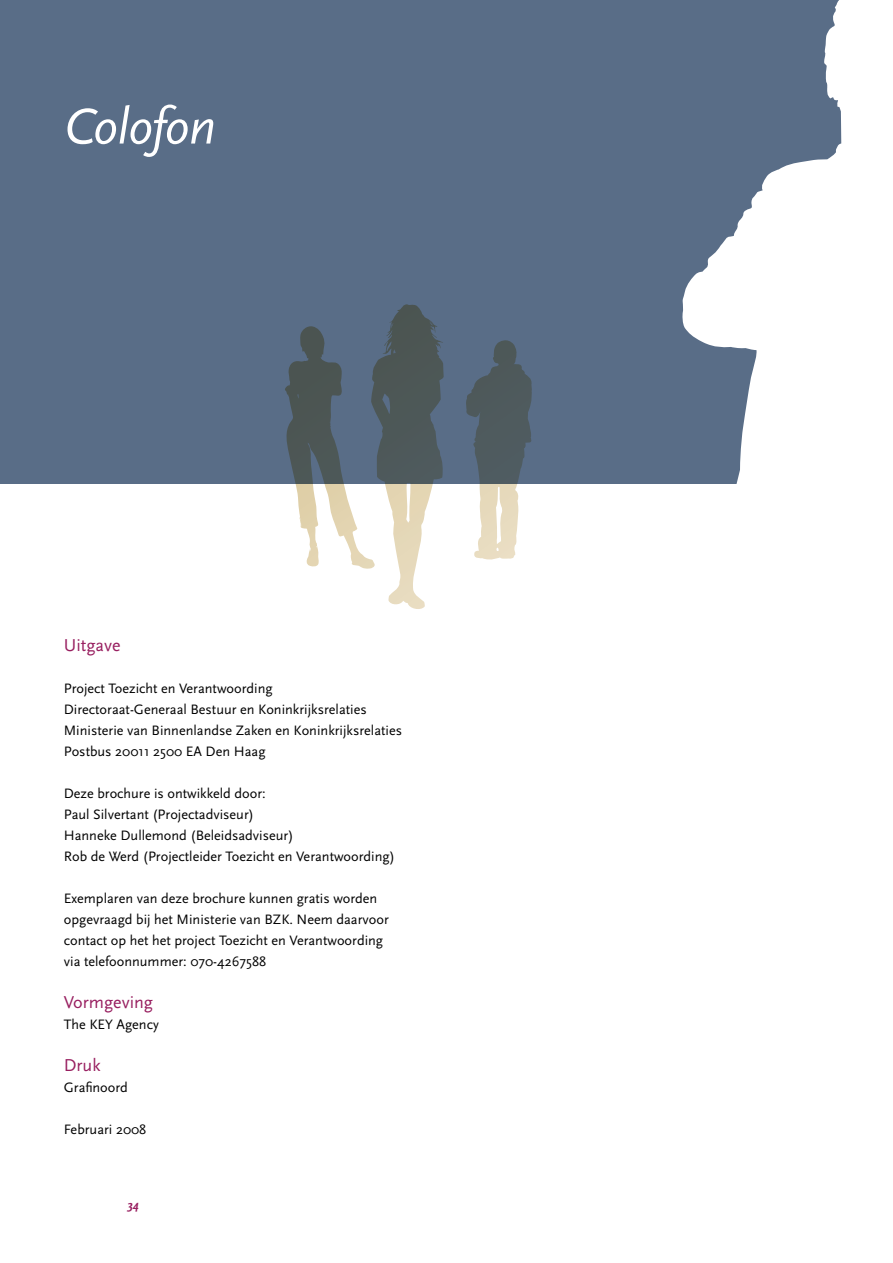
<style>
.page{position:relative;width:893px;height:1263px;background:#fff}
.page>*{position:absolute;margin:0;border:0;box-sizing:border-box;transform-origin:0 0}
.t1{font:italic 52.5px "Scala Sans";letter-spacing:-.02em;color:#fff}
.t2{font:18px "Scala Sans";color:#981f60}
.t3{font:14.25px/21px "Scala Sans";color:#000}
.t4{font:italic 700 12.75px "Scala Sans";color:#981f60}
</style>
<div class="page">
<div style="left:0;top:0;width:893px;height:483px;background:#596d87"></div>
<svg style="left:682px;top:0;width:211px;height:484px;fill:#fff"></svg>
<svg style="left:465px;top:340px;width:68px;height:220px"></svg>
<svg style="left:283px;top:304px;width:161px;height:305px"></svg>
<h1 class="t1" style="left:64px;top:98px;width:153px">Colofon</h1>
<p class="t2" style="left:64px;top:635px;width:58px">U itgave</p>
<p class="t3" style="left:64px;top:678px;width:340px">Project Toezicht en Verantwoording<br>Directoraat-Generaal Bestuur en Koninkrijksrelaties Ministerie van Binnenlandse Zaken en Koninkrijksrelaties Postbus 20011 2500 EA Den Haag</p>
<p class="t3" style="left:64px;top:783px;width:333px">Deze brochure is ontwikkeld door:<br>Paul Silvertant (Projectadviseur)<br>Hanneke Dullemond (Beleidsadviseur)<br>Rob de Werd (Projectleider Toezicht en Verantwoording)</p>
<p class="t3" style="left:64px;top:888px;width:327px">Exemplaren van deze brochure kunnen gratis worden opgevraagd bij het Ministerie van BZK. Neem daarvoor contact op het het project Toezicht en Verantwoording via telefoonnummer: 070-4267588</p>
<p class="t2" style="left:64px;top:992px;width:91px">Vormgeving</p>
<p class="t3" style="left:64px;top:1014px;width:97px">The KEY Agency</p>
<p class="t2" style="left:64px;top:1055px;width:38px">Druk</p>
<p class="t3" style="left:64px;top:1077px;width:66px">Grafinoord</p>
<p class="t3" style="left:64px;top:1119px;width:84px">Februari 2008</p>
<p class="t4" style="left:128px;top:1197px;width:13px">34</p>
</div>
